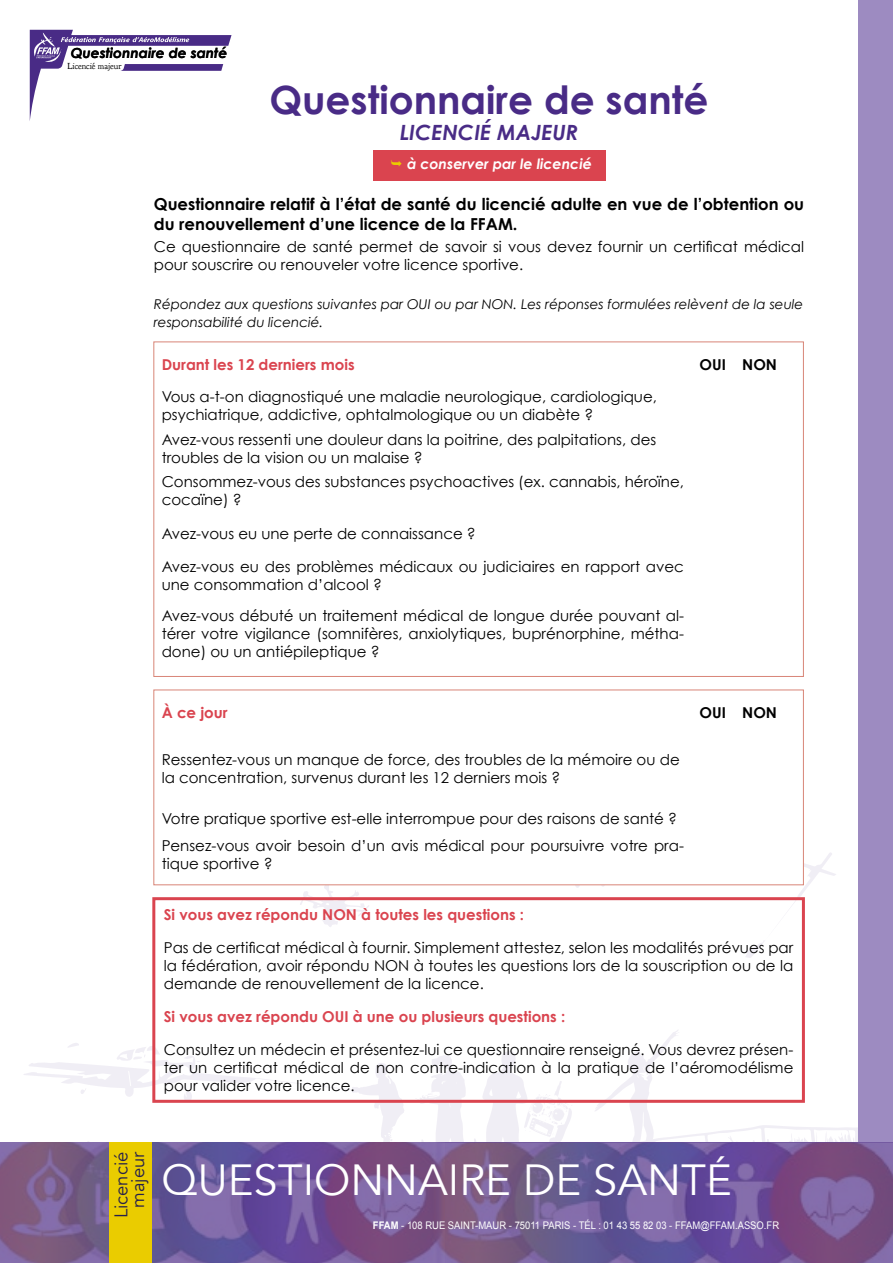
<style>
.page{position:relative;width:893px;height:1263px;background:#fff}
.page>*{position:absolute;margin:0;border:0;box-sizing:border-box;transform-origin:0 0}
.t1{font:43.5px "Avenir";color:#fff}
.t2{font:700 39px "Century Gothic";color:#492b86}
.t3{font:italic 700 21px "Century Gothic";color:#492b86}
.t4{font:18.45px/16.5px "Avenir";color:#26204c;text-align:center}
.t5{font:700 16.5px/19.8px "Century Gothic";color:#000}
.t6{font:15px/18px "Century Gothic";color:#000}
.t7{font:700 15px "Century Gothic";color:#da444f}
.t8{font:700 15px "Century Gothic";color:#000}
.t9{font:italic 700 14.25px "Century Gothic";color:#fff}
.t10{font:italic 700 13.95px "Century Gothic";color:#000}
.t11{font:italic 13.5px/18px "Century Gothic";color:#000}
.t12{font:10.5px "Arial";color:#fff;scale:.9 1}
.t13{font:9px "Goudy Bookletter 1911";color:#000}
.s1{font-weight:700}
</style>
<div class="page">
<svg style="left:0;top:825px;width:859px;height:318px"></svg>
<div style="left:859px;top:0;width:34px;height:1263px;background:#9d8bc1"></div>
<svg style="left:30px;top:30px;width:202px;height:89px"></svg>
<img style="left:0;top:1143px;width:429px;height:120px">
<img style="left:429px;top:1143px;width:464px;height:120px">
<div style="left:109px;top:1142px;width:43px;height:121px;background:#eacc00"></div>
<div style="left:154px;top:690px;width:649px;height:195px;background:#fff"></div>
<div style="left:153px;top:690px;width:651px;height:195px;border:1px solid #d88577"></div>
<div style="left:373px;top:150px;width:232px;height:30px;background:#da444f"></div>
<div style="left:152px;top:897px;width:653px;height:206px;border:3px solid #da444f"></div>
<p class="t10" style="left:71px;top:44px;width:158px">Questionnaire de santé</p>
<p class="t13" style="left:67px;top:60px;width:56px">Licencié majeur</p>
<h2 class="t2" style="left:269px;top:76px;width:441px">Questionnaire de santé</h2>
<h3 class="t3" style="left:400px;top:118px;width:180px">LICENCIÉ MAJEUR</h3>
<p class="t9" style="left:407px;top:155px;width:186px">à conserver par le licencié</p>
<p class="t5" style="left:154px;top:194px;width:652px">Questionnaire relatif à l’état de santé du licencié adulte en vue de l’obtention ou du renouvellement d’une licence de la FFAM.</p>
<p class="t6" style="left:154px;top:237px;width:652px">Ce questionnaire de santé permet de savoir si vous devez fournir un certificat médical pour souscrire ou renouveler votre licence sportive.</p>
<p class="t11" style="left:154px;top:295px;width:651px">Répondez aux questions suivantes par OUI ou par NON. Les réponses formulées relèvent de la seule responsabilité du licencié.</p>
<p class="t7" style="left:162px;top:355px;width:194px">Durant les 12 derniers mois</p>
<p class="t8" style="left:700px;top:355px;width:79px">OUI NON</p>
<p class="t6" style="left:162px;top:388px;width:497px">Vous a-t-on diagnostiqué une maladie neurologique, cardiologique, psychiatrique, addictive, ophtalmologique ou un diabète ?</p>
<p class="t6" style="left:162px;top:430px;width:496px">Avez-vous ressenti une douleur dans la poitrine, des palpitations, des troubles de la vision ou un malaise ?</p>
<p class="t6" style="left:162px;top:473px;width:524px">Consommez-vous des substances psychoactives (ex. cannabis, héroïne, cocaïne) ?</p>
<p class="t6" style="left:162px;top:524px;width:316px">Avez-vous eu une perte de connaissance ?</p>
<p class="t6" style="left:162px;top:558px;width:524px">Avez-vous eu des problèmes médicaux ou judiciaires en rapport avec une consommation d’alcool ?</p>
<p class="t6" style="left:162px;top:607px;width:524px;text-align:justify">Avez-vous débuté un traitement médical de longue durée pouvant al&shy;térer votre vigilance (somnifères, anxiolytiques, buprénorphine, métha&shy;done) ou un antiépileptique ?</p>
<p class="t7" style="left:162px;top:703px;width:67px">À ce jour</p>
<p class="t8" style="left:700px;top:703px;width:79px">OUI NON</p>
<p class="t6" style="left:162px;top:750px;width:520px">Ressentez-vous un manque de force, des troubles de la mémoire ou de la concentration, survenus durant les 12 derniers mois ?</p>
<p class="t6" style="left:162px;top:805px;width:524px;line-height:26.5px">Votre pratique sportive est-elle interrompue pour des raisons de santé ?<br>Pensez-vous avoir besoin d’un avis médical pour poursuivre votre pra-</p>
<p class="t6" style="left:162px;top:854px;width:112px">tique sportive ?</p>
<p class="t7" style="left:164px;top:905px;width:362px">Si vous avez répondu NON à toutes les questions :</p>
<p class="t6" style="left:164px;top:938px;width:631px;text-align:justify">Pas de certificat médical à fournir. Simplement attestez, selon les modalités prévues par la fédération, avoir répondu NON à toutes les questions lors de la souscription ou de la demande de renouvellement de la licence.</p>
<p class="t7" style="left:164px;top:1007px;width:403px">Si vous avez répondu OUI à une ou plusieurs questions :</p>
<p class="t6" style="left:164px;top:1040px;width:631px;text-align:justify">Consultez un médecin et présentez-lui ce questionnaire renseigné. Vous devrez présen&shy;ter un certificat médical de non contre-indication à la pratique de l’aéromodélisme pour valider votre licence.</p>
<p class="t4" style="left:113px;top:1218px;width:68px;rotate:-90deg">Licencié majeur</p>
<h1 class="t1" style="left:162px;top:1154px;width:572px">QUESTIONNAIRE DE SANTÉ</h1>
<p class="t12" style="left:373px;top:1218px;width:453px"><span class="s1">FFAM</span> - 108 RUE SAINT-MAUR - 75011 PARIS - TÉL : 01 43 55 82 03 - FFAM@FFAM.ASSO.FR</p>
</div>
